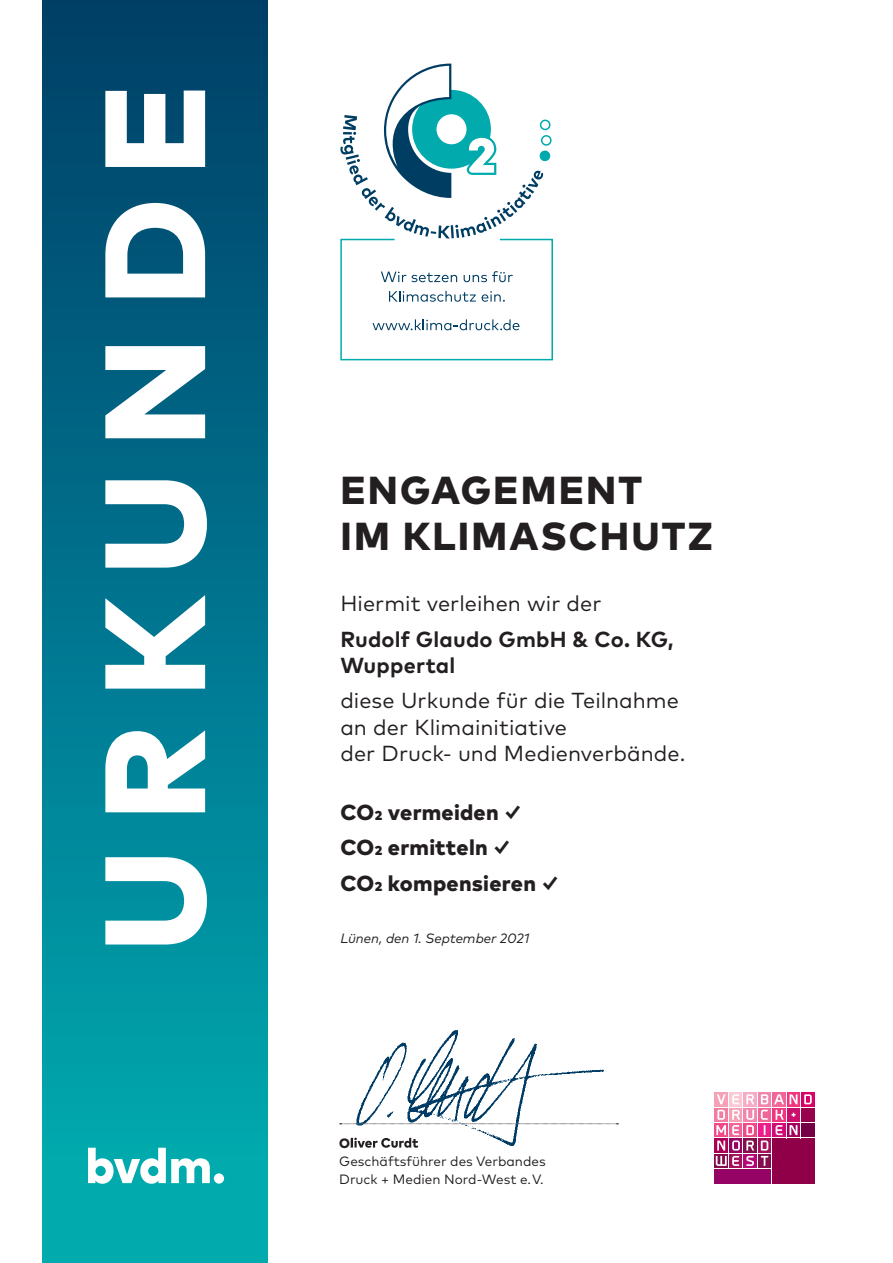
<style>
.page{position:relative;width:893px;height:1263px;background:#fff}
.page>*{position:absolute;margin:0;border:0;box-sizing:border-box;transform-origin:0 0}
.t1{font:800 142.5px "Mark Pro";letter-spacing:.185em;color:#fff}
.t2{font:800 39px/46.5px "Mark Pro";letter-spacing:.055em;color:#231f20}
.t3{font:21.75px/26.2px "Mark Pro";letter-spacing:.005em;color:#231f20}
.t4{font:800 21.75px/35.2px "Mark Pro";letter-spacing:.01em;color:#231f20}
.t5{font:700 21.75px/26.2px "Mark Pro";letter-spacing:.01em;color:#231f20}
.t6{font:13.5px/18px "Mark Pro";color:#231f20}
.t7{font:italic 13.5px "Mark Pro";color:#231f20}
</style>
<div class="page">
<svg style="left:340px;top:1123px;width:278px;height:1px"></svg>
<svg style="left:340px;top:64px;width:213px;height:296px"></svg>
<div style="left:43px;top:0;width:225px;height:1263px;background:linear-gradient(to bottom,#003e69,#00b0b4)"></div>
<div style="left:214px;top:1173px;width:10px;height:10px;background:#fff;border-radius:50%"></div>
<svg style="left:88px;top:1148px;width:122px;height:36px"></svg>
<div style="left:714px;top:1092px;width:14px;height:14px;background:#f6a2b6"></div>
<div style="left:729px;top:1092px;width:13px;height:14px;background:#f9cad5"></div>
<div style="left:743px;top:1092px;width:14px;height:14px;background:#f6acc4"></div>
<svg style="left:758px;top:1092px;width:13px;height:14px"></svg>
<div style="left:772px;top:1092px;width:14px;height:14px;background:#f16698"></div>
<svg style="left:787px;top:1092px;width:13px;height:14px"></svg>
<div style="left:801px;top:1092px;width:14px;height:14px;background:#d60268"></div>
<div style="left:714px;top:1107px;width:14px;height:15px;background:#f27ca2"></div>
<div style="left:729px;top:1107px;width:13px;height:15px;background:#f6a2b6"></div>
<div style="left:743px;top:1107px;width:14px;height:15px;background:#f286ae"></div>
<svg style="left:758px;top:1108px;width:13px;height:14px"></svg>
<svg style="left:772px;top:1108px;width:14px;height:14px"></svg>
<div style="left:787px;top:1107px;width:13px;height:15px;background:#cb0f6c"></div>
<div style="left:714px;top:1123px;width:14px;height:14px;background:#ef4b89"></div>
<div style="left:729px;top:1123px;width:13px;height:14px;background:#f16698"></div>
<div style="left:743px;top:1123px;width:14px;height:14px;background:#ef4b89"></div>
<div style="left:758px;top:1123px;width:13px;height:14px;background:#ed1e8c"></div>
<svg style="left:772px;top:1123px;width:14px;height:14px"></svg>
<div style="left:714px;top:1138px;width:14px;height:15px;background:#a90255"></div>
<div style="left:729px;top:1138px;width:13px;height:15px;background:#950464"></div>
<div style="left:743px;top:1138px;width:14px;height:15px;background:#840d4c"></div>
<svg style="left:758px;top:1138px;width:13px;height:15px"></svg>
<svg style="left:714px;top:1154px;width:14px;height:14px"></svg>
<svg style="left:729px;top:1154px;width:13px;height:14px"></svg>
<div style="left:743px;top:1154px;width:14px;height:14px;background:#b50775"></div>
<svg style="left:758px;top:1154px;width:13px;height:14px"></svg>
<div style="left:714px;top:1169px;width:57px;height:14px;background:#950464"></div>
<div style="left:801px;top:1107px;width:14px;height:15px;background:#97014e"></div>
<svg style="left:787px;top:1123px;width:13px;height:14px"></svg>
<div style="left:801px;top:1123px;width:14px;height:14px;background:#750045"></div>
<div style="left:772px;top:1138px;width:43px;height:45px;background:#8f0049"></div>
<svg style="left:717px;top:1094px;width:9px;height:10px"></svg>
<svg style="left:774px;top:1094px;width:23px;height:10px"></svg>
<svg style="left:804px;top:1094px;width:8px;height:10px"></svg>
<svg style="left:716px;top:1110px;width:10px;height:40px"></svg>
<svg style="left:716px;top:1156px;width:23px;height:10px"></svg>
<svg style="left:732px;top:1094px;width:7px;height:10px"></svg>
<svg style="left:732px;top:1110px;width:8px;height:40px"></svg>
<svg style="left:746px;top:1156px;width:8px;height:10px"></svg>
<svg style="left:746px;top:1094px;width:8px;height:10px"></svg>
<svg style="left:746px;top:1110px;width:8px;height:40px"></svg>
<svg style="left:761px;top:1156px;width:7px;height:10px"></svg>
<svg style="left:761px;top:1094px;width:7px;height:10px"></svg>
<svg style="left:761px;top:1110px;width:7px;height:40px"></svg>
<svg style="left:776px;top:1110px;width:21px;height:25px"></svg>
<img style="left:351px;top:1030px;width:253px;height:117px">
<img style="left:547px;top:1123px;width:55px;height:1px">
<img style="left:351px;top:1137px;width:67px;height:11px">
<h1 class="t1" style="left:45px;top:953px;width:871px;rotate:-90deg">URKUNDE</h1>
<h2 class="t2" style="left:340px;top:464px;width:374px">ENGAGEMENT<br>IM KLIMASCHUTZ</h2>
<p class="t3" style="left:340px;top:589px;width:263px">Hiermit verleihen wir der</p>
<p class="t5" style="left:340px;top:624px;width:335px">Rudolf Glaudo GmbH &amp; Co. KG,<br>Wuppertal</p>
<p class="t3" style="left:340px;top:686px;width:346px">diese Urkunde für die Teilnahme an der Klimainitiative<br>der Druck- und Medienverbände.</p>
<p class="t4" style="left:340px;top:793px;width:223px">CO2 vermeiden ✓<br>CO2 ermitteln ✓<br>CO2 kompensieren ✓</p>
<p class="t7" style="left:340px;top:928px;width:190px">Lünen, den 1. September 2021</p>
<p class="t6" style="left:339px;top:1151px;width:208px">Geschäftsführer des Verbandes<br>Druck + Medien Nord-West e. V.</p>
</div>
